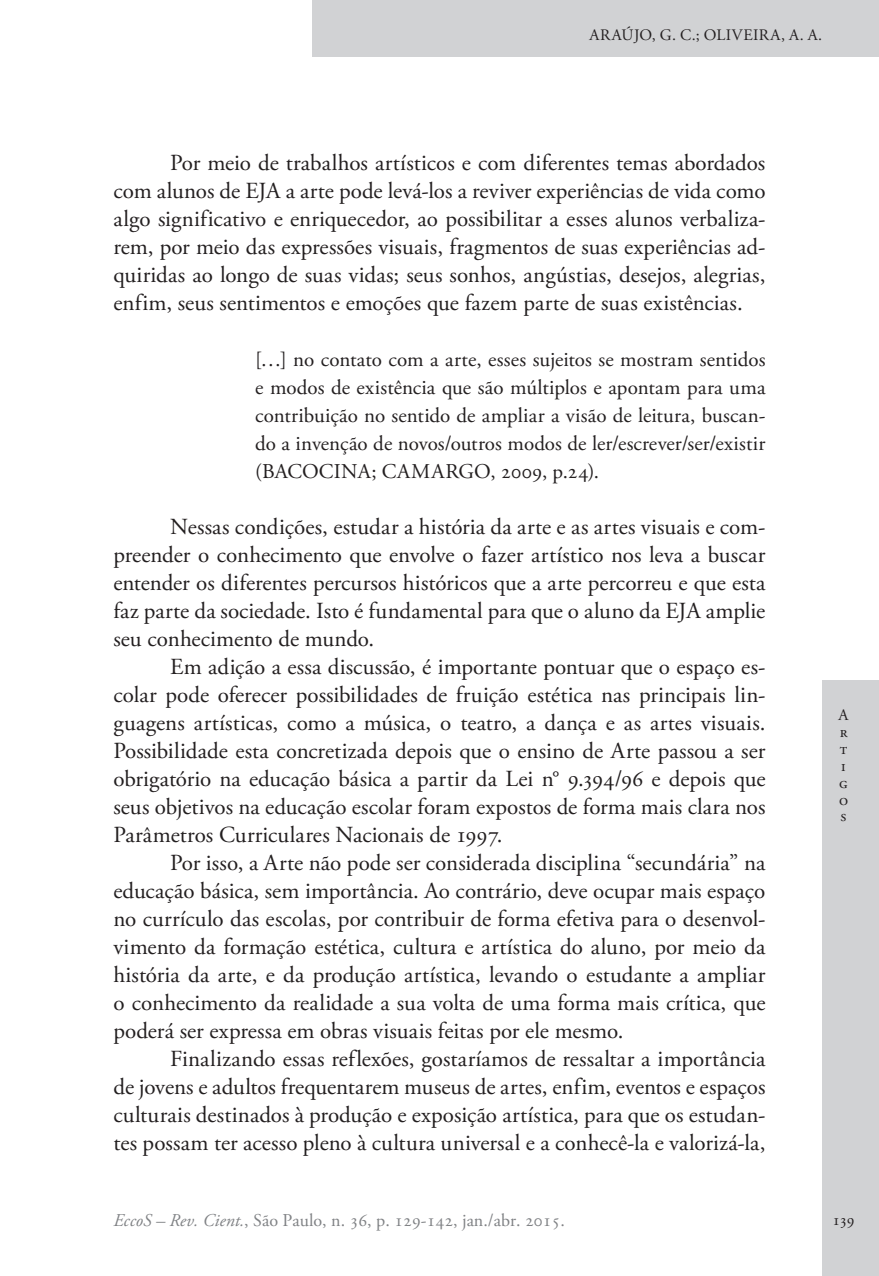
<style>
.page{position:relative;width:879px;height:1276px;background:#fff}
.page>*{position:absolute;margin:0;border:0;box-sizing:border-box;transform-origin:0 0}
.Ec_Normal{font:23px/28px "Adobe Garamond Pro";letter-spacing:-.005em;color:#231f20;text-align:justify}
.Ec_Normal_-_citação{font:21px/28px "Adobe Garamond Pro";letter-spacing:.005em;color:#231f20;text-align:justify}
.t1{font:18px "Adobe Garamond Pro";color:#808285}
.t2{font:16px/16.8px "Adobe Garamond Pro";letter-spacing:.025em;color:#231f20}
.s1{font-style:italic}
</style>
<div class="page">
<div style="left:312px;top:0;width:567px;height:57px;background:#d1d2d4"></div>
<div style="left:822px;top:680px;width:57px;height:596px;background:#d1d2d4"></div>
<p class="t2" style="left:589px;top:27px;width:234px">ARAÚJO, G. C.; OLIVEIRA, A. A.</p>
<p class="Ec_Normal" style="left:113px;top:150px;width:654px;text-indent:57px">Por meio de trabalhos artísticos e com diferentes temas abordados com alunos de EJA a arte pode levá-los a reviver experiências de vida como algo significativo e enriquecedor, ao possibilitar a esses alunos verbaliza&shy;rem, por meio das expressões visuais, fragmentos de suas experiências ad&shy;quiridas ao longo de suas vidas; seus sonhos, angústias, desejos, alegrias, enfim, seus sentimentos e emoções que fazem parte de suas existências.</p>
<p class="Ec_Normal_-_citação" style="left:255px;top:346px;width:512px">[…] no contato com a arte, esses sujeitos se mostram sentidos e modos de existência que são múltiplos e apontam para uma contribuição no sentido de ampliar a visão de leitura, buscan&shy;do a invenção de novos/outros modos de ler/escrever/ser/existir (BACOCINA; CAMARGO, 2009, p.24).</p>
<p class="Ec_Normal" style="left:113px;top:514px;width:654px;text-indent:57px">Nessas condições, estudar a história da arte e as artes visuais e com&shy;preender o conhecimento que envolve o fazer artístico nos leva a buscar entender os diferentes percursos históricos que a arte percorreu e que esta faz parte da sociedade. Isto é fundamental para que o aluno da EJA amplie seu conhecimento de mundo.</p>
<p class="Ec_Normal" style="left:113px;top:654px;width:653px;text-indent:57px">Em adição a essa discussão, é importante pontuar que o espaço es&shy;colar pode oferecer possibilidades de fruição estética nas principais lin&shy;guagens artísticas, como a música, o teatro, a dança e as artes visuais.<br>Possibilidade esta concretizada depois que o ensino de Arte passou a ser obrigatório na educação básica a partir da Lei n° 9.394/96 e depois que seus objetivos na educação escolar foram expostos de forma mais clara nos Parâmetros Curriculares Nacionais de 1997.</p>
<p class="Ec_Normal" style="left:113px;top:850px;width:654px;text-indent:57px">Por isso, a Arte não pode ser considerada disciplina “secundária” na educação básica, sem importância. Ao contrário, deve ocupar mais espaço no currículo das escolas, por contribuir de forma efetiva para o desenvol&shy;vimento da formação estética, cultura e artística do aluno, por meio da história da arte, e da produção artística, levando o estudante a ampliar o conhecimento da realidade a sua volta de uma forma mais crítica, que poderá ser expressa em obras visuais feitas por ele mesmo.</p>
<p class="Ec_Normal" style="left:113px;top:1046px;width:654px;text-indent:57px">Finalizando essas reflexões, gostaríamos de ressaltar a importância de jovens e adultos frequentarem museus de artes, enfim, eventos e espaços culturais destinados à produção e exposição artística, para que os estudan&shy;tes possam ter acesso pleno à cultura universal e a conhecê-la e valorizá-la,</p>
<p class="t2" style="left:838px;top:707px;width:11px">A r t i g o s</p>
<p class="t1" style="left:113px;top:1209px;width:453px"><span class="s1">EccoS – Rev. Cient.</span>, São Paulo, n. 36, p. 129-142, jan./abr. 2015.</p>
<p class="t2" style="left:832px;top:1212px;width:24px">139</p>
</div>
